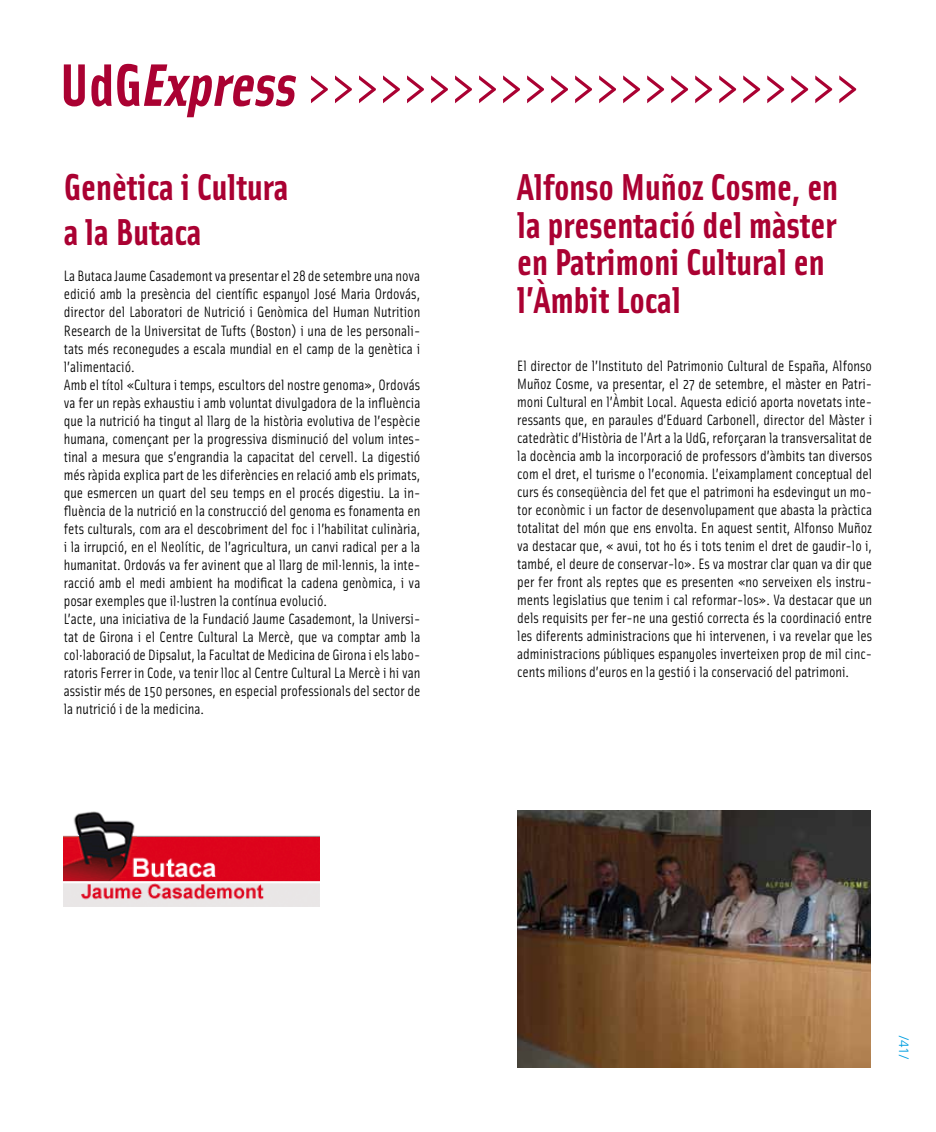
<style>
.page{position:relative;width:936px;height:1132px;background:#fff}
.page>*{position:absolute;margin:0;border:0;box-sizing:border-box;transform-origin:0 0}
.t1{font:700 37.5px/37.5px "Solex";color:#aa0132}
.t2{font:15px/18px "Solex";color:#000;text-align:justify}
.t3{font:300 13.5px "Frutiger LT";color:#009ee0}
</style>
<div class="page">
<img style="left:517px;top:810px;width:353px;height:256px">
<svg style="left:64px;top:64px;width:792px;height:53px"></svg>
<img style="left:64px;top:811px;width:255px;height:95px">
<h1 class="t1" style="left:64px;top:163px;width:226px;line-height:45px">Genètica i Cultura a la Butaca</h1>
<p class="t2" style="left:64px;top:266px;width:358px;text-align:left">La Butaca Jaume Casademont va presentar el 28 de setembre una nova edició amb la presència del científic espanyol José Maria Ordovás, director del Laboratori de Nutrició i Genòmica del Human Nutrition Research de la Universitat de Tufts (Boston) i una de les personali&shy;tats més reconegudes a escala mundial en el camp de la genètica i l’alimentació.<br>Amb el títol «Cultura i temps, escultors del nostre genoma», Ordovás va fer un repàs exhaustiu i amb voluntat divulgadora de la influència que la nutrició ha tingut al llarg de la història evolutiva de l’espècie humana, començant per la progressiva disminució del volum intes&shy;tinal a mesura que s’engrandia la capacitat del cervell. La digestió més ràpida explica part de les diferències en relació amb els primats, que esmercen un quart del seu temps en el procés digestiu. La in&shy;fluència de la nutrició en la construcció del genoma es fonamenta en fets culturals, com ara el descobriment del foc i l’habilitat culinària, i la irrupció, en el Neolític, de l’agricultura, un canvi radical per a la humanitat. Ordovás va fer avinent que al llarg de mil·lennis, la inte&shy;racció amb el medi ambient ha modificat la cadena genòmica, i va posar exemples que il·lustren la contínua evolució.<br>L’acte, una iniciativa de la Fundació Jaume Casademont, la Universi&shy;tat de Girona i el Centre Cultural La Mercè, que va comptar amb la col·laboració de Dipsalut, la Facultat de Medicina de Girona i els labo&shy;ratoris Ferrer in Code, va tenir lloc al Centre Cultural La Mercè i hi van assistir més de 150 persones, en especial professionals del sector de la nutrició i de la medicina.</p>
<h1 class="t1" style="left:517px;top:167px;width:322px">Alfonso Muñoz Cosme, en la presentació del màster en Patrimoni Cultural en l’Àmbit Local</h1>
<p class="t2" style="left:517px;top:356px;width:356px">El director de l’Instituto del Patrimonio Cultural de España, Alfonso Muñoz Cosme, va presentar, el 27 de setembre, el màster en Patri&shy;moni Cultural en l’Àmbit Local. Aquesta edició aporta novetats inte&shy;ressants que, en paraules d’Eduard Carbonell, director del Màster i catedràtic d’Història de l’Art a la UdG, reforçaran la transversalitat de la docència amb la incorporació de professors d’àmbits tan diversos com el dret, el turisme o l’economia. L’eixamplament conceptual del curs és conseqüència del fet que el patrimoni ha esdevingut un mo&shy;tor econòmic i un factor de desenvolupament que abasta la pràctica totalitat del món que ens envolta. En aquest sentit, Alfonso Muñoz va destacar que, « avui, tot ho és i tots tenim el dret de gaudir-lo i, també, el deure de conservar-lo». Es va mostrar clar quan va dir que per fer front als reptes que es presenten «no serveixen els instru&shy;ments legislatius que tenim i cal reformar-los». Va destacar que un dels requisits per fer-ne una gestió correcta és la coordinació entre les diferents administracions que hi intervenen, i va revelar que les administracions públiques espanyoles inverteixen prop de mil cinc&shy;cents milions d’euros en la gestió i la conservació del patrimoni.</p>
<p class="t3" style="left:911px;top:1035px;width:25px;rotate:90deg">/41/</p>
</div>
